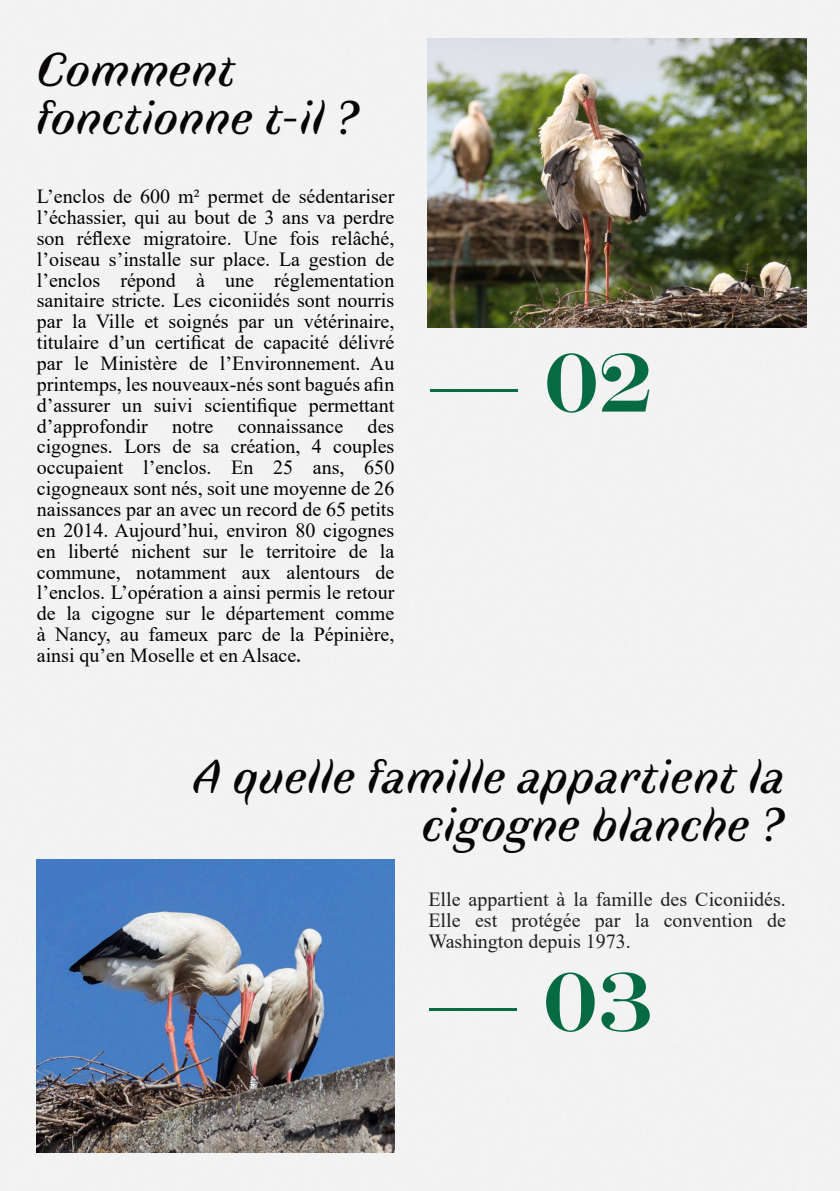
<style>
.page{position:relative;width:840px;height:1191px;background:#fff}
.page>*{position:absolute;margin:0;border:0;box-sizing:border-box;transform-origin:0 0}
.t1{font:84px "Engravers";color:#066b43}
.t2{font:italic 48px/48px "Faune Text";color:#070504}
.t3{font:20px/20.8px "Times New Roman";color:#000;text-align:justify}
.t4{font:20px/20.8px "Times New Roman";color:#231f20;text-align:justify}
.s1{font-family:"Tw Cen"}
</style>
<div class="page">
<div style="left:0;top:0;width:839px;height:1191px;background:#f2f2f2"></div>
<img style="left:427px;top:38px;width:379px;height:289px">
<img style="left:37px;top:859px;width:357px;height:293px">
<h2 class="t2" style="left:37px;top:51px;width:325px">Comment fonctionne t-il ?</h2>
<p class="t3" style="left:37px;top:188px;width:359px">L’enclos de 600 m² permet de sédentariser l’échassier, qui au bout de 3 ans va perdre son réflexe migratoire. Une fois relâché, l’oiseau s’installe sur place. La gestion de l’enclos répond à une réglementation sanitaire stricte. Les ciconiidés sont nourris par la Ville et soignés par un vétérinaire, titulaire d’un certificat de capacité délivré par le Ministère de l’Environnement. Au printemps, les nouveaux-nés sont bagués afin d’assurer un suivi scientifique permettant d’approfondir notre connaissance des cigognes. Lors de sa création, 4 couples occupaient l’enclos. En 25 ans, 650 cigogneaux sont nés, soit une moyenne de 26 naissances par an avec un record de 65 petits en 2014. Aujourd’hui, environ 80 cigognes en liberté nichent sur le territoire de la commune, notamment aux alentours de l’enclos. L’opération a ainsi permis le retour de la cigogne sur le département comme à Nancy, au fameux parc de la Pépinière, ainsi qu’en Moselle et en Alsace<span class="s1">.</span></p>
<h1 class="t1" style="left:430px;top:333px;width:223px">— 02</h1>
<h2 class="t2" style="left:193px;top:758px;width:593px;text-align:right">A quelle famille appartient la cigogne blanche ?</h2>
<p class="t4" style="left:428px;top:891px;width:359px">Elle appartient à la famille des Ciconiidés.<br>Elle est protégée par la convention de Washington depuis 1973.</p>
<h1 class="t1" style="left:429px;top:952px;width:223px">— 03</h1>
</div>
